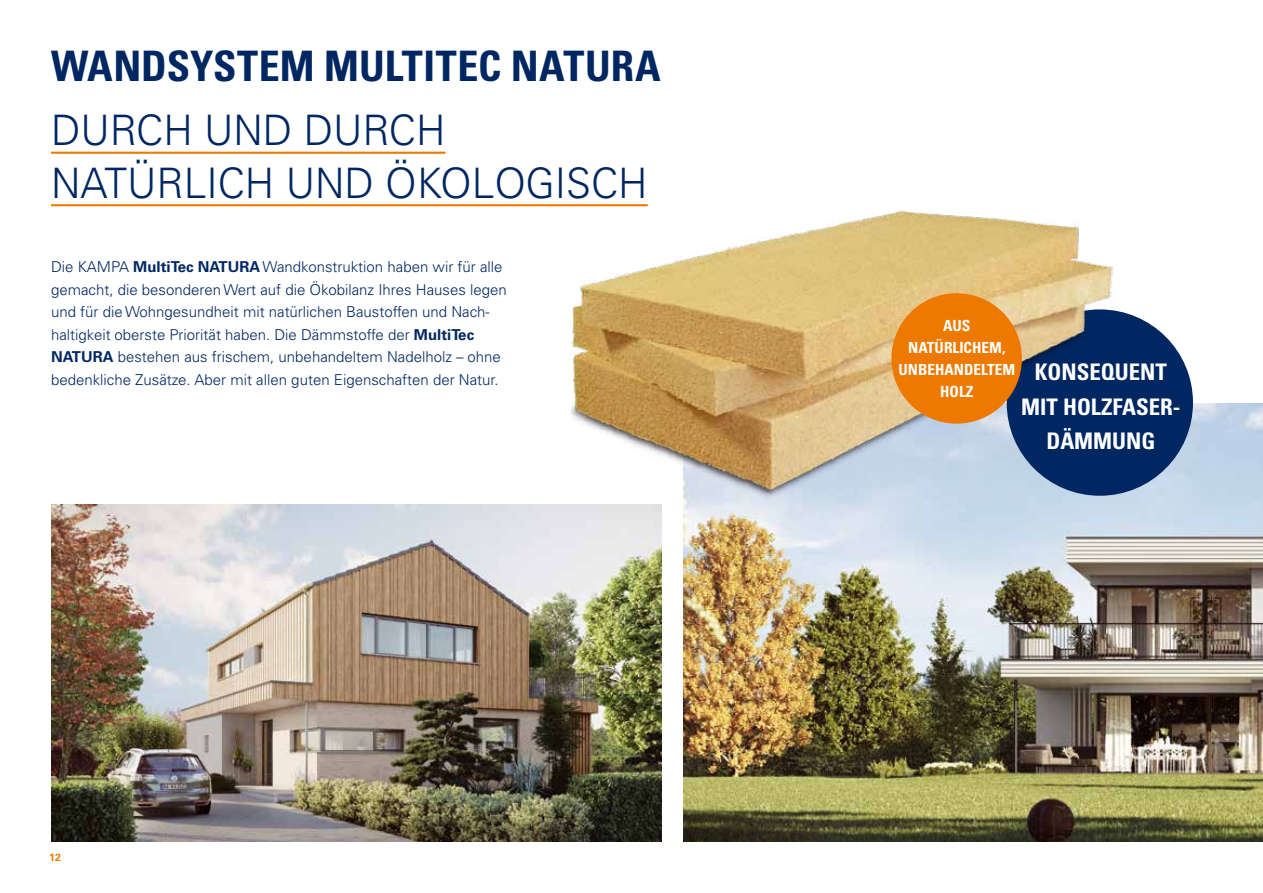
<style>
.page{position:relative;width:1263px;height:893px;background:#fff}
.page>*{position:absolute;margin:0;border:0;box-sizing:border-box;transform-origin:0 0}
.t1{font:300 42px/52.5px "Univers LT Pro 45";color:#002762}
.t2{font:700 condensed 42px "Univers LT Pro";color:#002762}
.t3{font:700 condensed 22.8px/34.2px "Univers LT";color:#fff;text-align:center}
.t4{font:700 condensed 15.3px/22.2px "Univers LT Pro";color:#fff;text-align:center}
.t5{font:300 15px/22.5px "Univers LT Pro 45";color:#002762}
.t6{font:700 10.5px "Univers LT";color:#ee7900}
.s1{font-family:"Univers LT Pro 65";font-weight:700}
</style>
<div class="page">
<img style="left:683px;top:403px;width:580px;height:439px">
<hr style="left:51px;top:152px;width:394px;height:2px;background:#ee7900">
<hr style="left:51px;top:204px;width:597px;height:2px;background:#ee7900">
<div style="left:1007px;top:309px;width:186px;height:187px;background:#002762;border-radius:50%"></div>
<img style="left:546px;top:204px;width:575px;height:313px">
<div style="left:891px;top:293px;width:131px;height:131px;background:#ee7900;border-radius:50%"></div>
<img style="left:51px;top:505px;width:611px;height:337px">
<h1 class="t2" style="left:51px;top:41px;width:611px">WANDSYSTEM MULTITEC NATURA</h1>
<h1 class="t1" style="left:51px;top:103px;width:598px">DURCH UND DURCH<br>NATÜRLICH UND ÖKOLOGISCH</h1>
<p class="t5" style="left:51px;top:255px;width:457px">Die KAMPA <span class="s1">MultiTec NATURA</span> Wandkonstruktion haben wir für alle gemacht, die besonderen Wert auf die Ökobilanz Ihres Hauses legen und für die Wohngesundheit mit natürlichen Baustoffen und Nach&shy;haltigkeit oberste Priorität haben. Die Dämmstoffe der <span class="s1">MultiTec NATURA</span> bestehen aus frischem, unbehandeltem Nadelholz – ohne bedenkliche Zusätze. Aber mit allen guten Eigenschaften der Natur.</p>
<p class="t6" style="left:49px;top:851px;width:13px">12</p>
<p class="t4" style="left:898px;top:314px;width:118px">AUS<br>NATÜRLICHEM,<br>UNBEHANDELTEM<br>HOLZ</p>
<h2 class="t3" style="left:1021px;top:355px;width:161px">KONSEQUENT<br>MIT HOLZFASER-<br>DÄMMUNG</h2>
</div>
